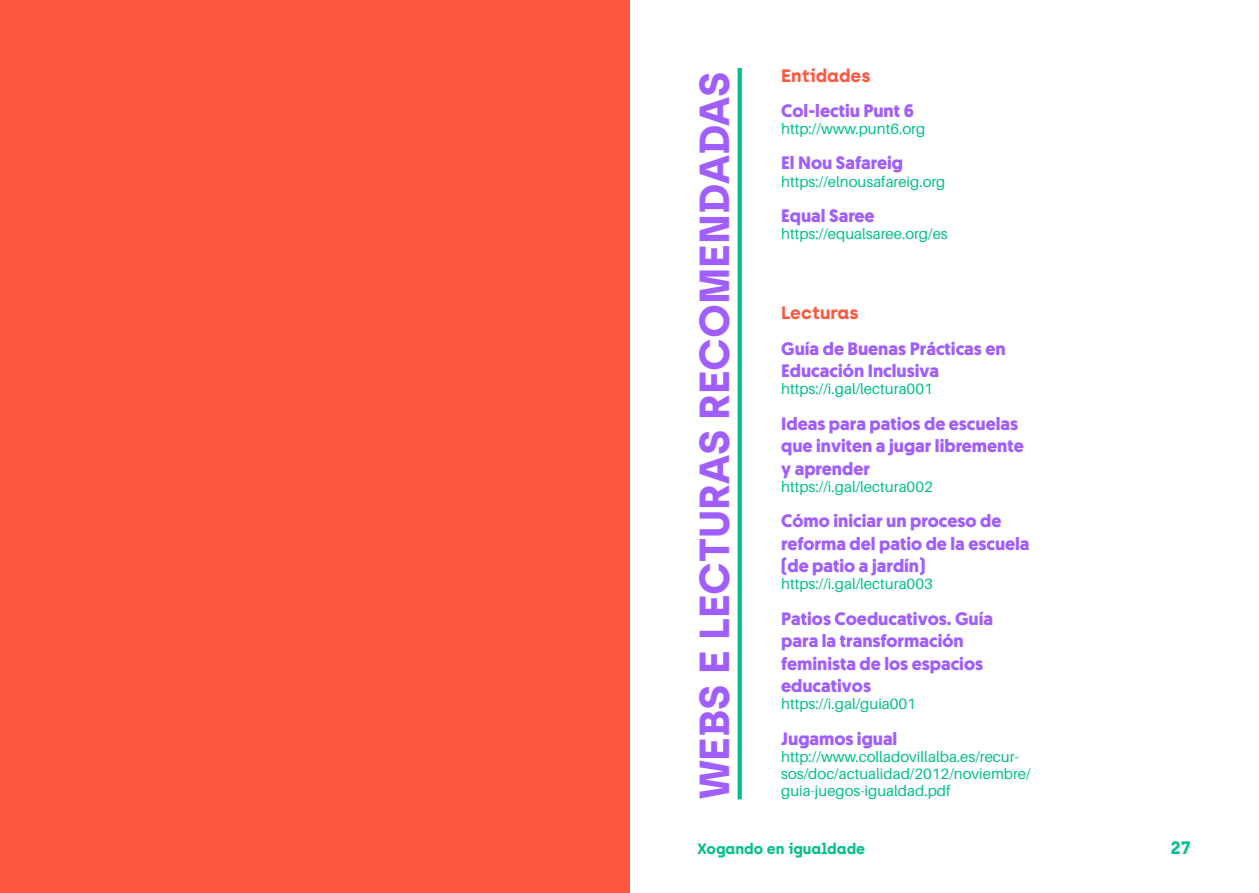
<style>
.page{position:relative;width:1259px;height:893px;background:#fff}
.page>*{position:absolute;margin:0;border:0;box-sizing:border-box;transform-origin:0 0}
.t1{font:700 42px "Archia";color:#a15eff}
.t2{font:700 18px/22.5px "Geomanist";color:#a15eff}
.t3{font:700 18px "Archia";color:#ff573e}
.t4{font:700 18px "Archia";color:#00bf8b}
.t5{font:15px/17.2px "Aileron";color:#00bf8b}
.t6{font:700 15px "Archia";color:#00bf8b}
</style>
<div class="page">
<div style="left:0;top:0;width:629px;height:893px;background:#ff573e"></div>
<div style="left:737px;top:68px;width:5px;height:731px;background:#00bf8b"></div>
<h1 class="t1" style="left:688px;top:799px;width:730px;rotate:-90deg">WEBS E LECTURAS RECOMENDADAS</h1>
<p class="t3" style="left:781px;top:64px;width:91px">Entidades</p>
<p class="t2" style="left:781px;top:99px;width:134px">Col-lectiu Punt 6</p>
<p class="t5" style="left:781px;top:120px;width:145px">http://www.punt6.org</p>
<p class="t2" style="left:781px;top:152px;width:123px">El Nou Safareig</p>
<p class="t5" style="left:781px;top:173px;width:166px">https://elnousafareig.org</p>
<p class="t2" style="left:781px;top:204px;width:95px">Equal Saree</p>
<p class="t5" style="left:781px;top:225px;width:168px">https://equalsaree.org/es</p>
<p class="t3" style="left:781px;top:302px;width:79px">Lecturas</p>
<p class="t2" style="left:781px;top:337px;width:226px">Guía de Buenas Prácticas en<br>Educación Inclusiva</p>
<p class="t5" style="left:781px;top:381px;width:153px">https://i.gal/lectura001</p>
<p class="t2" style="left:781px;top:412px;width:244px">Ideas para patios de escuelas que inviten a jugar libremente y aprender</p>
<p class="t5" style="left:781px;top:478px;width:153px">https://i.gal/lectura002</p>
<p class="t2" style="left:781px;top:510px;width:250px">Cómo iniciar un proceso de reforma del patio de la escuela (de patio a jardín)</p>
<p class="t5" style="left:781px;top:576px;width:153px">https://i.gal/lectura003</p>
<p class="t2" style="left:781px;top:607px;width:213px">Patios Coeducativos. Guía para la transformación feminista de los espacios educativos</p>
<p class="t5" style="left:781px;top:696px;width:136px">https://i.gal/guia001</p>
<p class="t2" style="left:781px;top:727px;width:118px">Jugamos igual</p>
<p class="t5" style="left:781px;top:748px;width:251px">http://www.colladovillalba.es/recur&shy;sos/doc/actualidad/2012/noviembre/</p>
<p class="t5" style="left:781px;top:783px;width:171px">guia-juegos-igualdad.pdf</p>
<p class="t6" style="left:697px;top:839px;width:169px">Xogando en igualdade</p>
<p class="t4" style="left:1170px;top:836px;width:22px">27</p>
</div>
